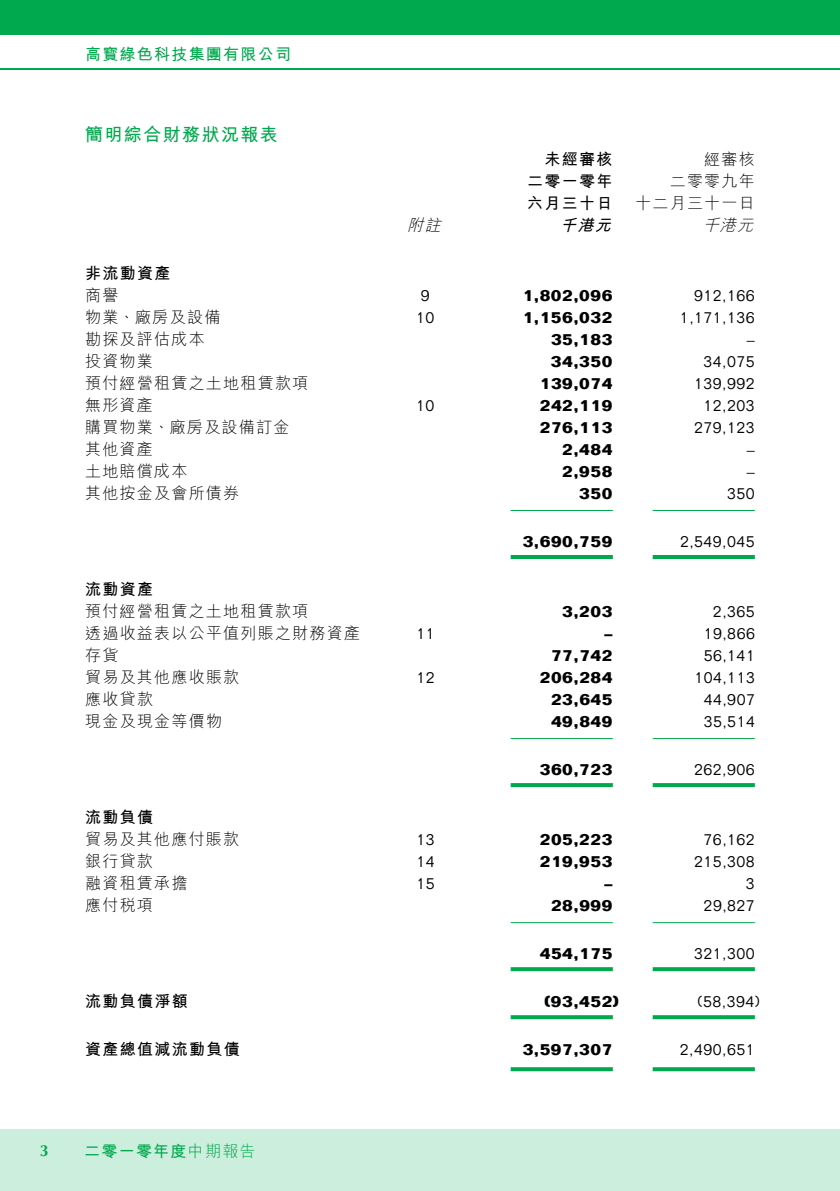
<style>
.page{position:relative;width:840px;height:1191px;background:#fff}
.page>*{position:absolute;margin:0;border:0;box-sizing:border-box;transform-origin:0 0}
.t1{font:700 18px "M Hei HK";letter-spacing:.08em;color:#00a84e}
.t2{font:300 16px "M Hei HK";letter-spacing:.08em;color:#000}
.t3{font:300 16px "Folio Std";letter-spacing:.03em;color:#000}
.t4{font:700 16px "Folio Std";letter-spacing:.035em;color:#000}
.t5{font:700 16px "M Hei HK";letter-spacing:.085em;color:#000}
.t6{font:700 16px "M Hei HK";letter-spacing:.08em;color:#00a84e}
.t7{font:italic 300 16px "M Hei HK";color:#000}
.t8{font:italic 700 16px "M Hei HK";color:#000}
.t9{font:700 16px "Optima LT Std";color:#00a84e}
.s1{font-weight:300}
</style>
<div class="page">
<div style="left:0;top:1129px;width:839px;height:62px;background:#cceedc"></div>
<div style="left:0;top:0;width:839px;height:35px;background:#00a84e"></div>
<hr style="left:0;top:68px;width:839px;height:1px;background:#00a84e">
<hr style="left:510px;top:510px;width:102px;height:1px;background:#00a84e">
<hr style="left:652px;top:510px;width:102px;height:1px;background:#00a84e">
<hr style="left:510px;top:555px;width:102px;height:4px;background:#00a84e">
<hr style="left:652px;top:555px;width:102px;height:4px;background:#00a84e">
<hr style="left:510px;top:738px;width:102px;height:1px;background:#00a84e">
<hr style="left:652px;top:738px;width:102px;height:1px;background:#00a84e">
<svg style="left:510px;top:783px;width:102px;height:4px"></svg>
<svg style="left:652px;top:783px;width:102px;height:4px"></svg>
<hr style="left:510px;top:922px;width:102px;height:1px;background:#00a84e">
<hr style="left:652px;top:922px;width:102px;height:1px;background:#00a84e">
<svg style="left:510px;top:967px;width:102px;height:4px"></svg>
<svg style="left:652px;top:967px;width:102px;height:4px"></svg>
<svg style="left:510px;top:1015px;width:102px;height:4px"></svg>
<svg style="left:652px;top:1015px;width:102px;height:4px"></svg>
<svg style="left:510px;top:1067px;width:102px;height:4px"></svg>
<svg style="left:652px;top:1067px;width:102px;height:4px"></svg>
<p class="t6" style="left:85px;top:42px;width:207px">高寳綠色科技集團有限公司</p>
<p class="t1" style="left:85px;top:121px;width:194px">簡明綜合財務狀況報表</p>
<p class="t9" style="left:40px;top:1141px;width:10px">3</p>
<p class="t5" style="left:85px;top:262px;width:87px">非流動資產</p>
<p class="t2" style="left:85px;top:284px;width:35px">商譽</p>
<p class="t2" style="left:85px;top:306px;width:137px">物業、廠房及設備</p>
<p class="t2" style="left:85px;top:328px;width:121px">勘探及評估成本</p>
<p class="t2" style="left:85px;top:350px;width:69px">投資物業</p>
<p class="t2" style="left:85px;top:372px;width:224px">預付經營租賃之土地租賃款項</p>
<p class="t2" style="left:85px;top:394px;width:69px">無形資產</p>
<p class="t2" style="left:85px;top:416px;width:206px">購買物業、廠房及設備訂金</p>
<p class="t2" style="left:85px;top:438px;width:69px">其他資產</p>
<p class="t2" style="left:85px;top:460px;width:104px">土地賠償成本</p>
<p class="t2" style="left:85px;top:482px;width:155px">其他按金及會所債券</p>
<p class="t5" style="left:85px;top:578px;width:69px">流動資產</p>
<p class="t2" style="left:85px;top:600px;width:224px">預付經營租賃之土地租賃款項</p>
<p class="t2" style="left:85px;top:622px;width:276px">透過收益表以公平值列賬之財務資產</p>
<p class="t2" style="left:85px;top:644px;width:35px">存貨</p>
<p class="t2" style="left:85px;top:666px;width:155px">貿易及其他應收賬款</p>
<p class="t2" style="left:85px;top:688px;width:69px">應收貸款</p>
<p class="t2" style="left:85px;top:710px;width:138px">現金及現金等價物</p>
<p class="t5" style="left:85px;top:806px;width:69px">流動負債</p>
<p class="t2" style="left:85px;top:828px;width:155px">貿易及其他應付賬款</p>
<p class="t2" style="left:85px;top:850px;width:69px">銀行貸款</p>
<p class="t2" style="left:85px;top:872px;width:104px">融資租賃承擔</p>
<p class="t2" style="left:85px;top:894px;width:69px">應付稅項</p>
<p class="t5" style="left:85px;top:990px;width:104px">流動負債淨額</p>
<p class="t5" style="left:85px;top:1038px;width:156px">資產總值減流動負債</p>
<p class="t6" style="left:84px;top:1139px;width:173px">二零一零年度<span class="s1">中期報告</span></p>
<p class="t7" style="left:407px;top:214px;width:40px">附註</p>
<p class="t3" style="left:421px;top:286px;width:10px">9</p>
<p class="t3" style="left:416px;top:308px;width:20px">10</p>
<p class="t3" style="left:416px;top:396px;width:20px">10</p>
<p class="t3" style="left:416px;top:624px;width:20px">11</p>
<p class="t3" style="left:416px;top:668px;width:20px">12</p>
<p class="t3" style="left:416px;top:830px;width:20px">13</p>
<p class="t3" style="left:416px;top:852px;width:20px">14</p>
<p class="t3" style="left:416px;top:874px;width:20px">15</p>
<p class="t5" style="left:544px;top:148px;width:69px">未經審核</p>
<p class="t2" style="left:704px;top:148px;width:52px">經審核</p>
<p class="t5" style="left:526px;top:170px;width:87px">二零一零年</p>
<p class="t2" style="left:669px;top:170px;width:86px">二零零九年</p>
<p class="t5" style="left:526px;top:192px;width:87px">六月三十日</p>
<p class="t2" style="left:634px;top:192px;width:121px">十二月三十一日</p>
<p class="t8" style="left:559px;top:214px;width:58px">千港元</p>
<p class="t7" style="left:702px;top:214px;width:58px">千港元</p>
<p class="t4" style="left:522px;top:285px;width:91px">1,802,096</p>
<p class="t3" style="left:693px;top:286px;width:62px">912,166</p>
<p class="t4" style="left:522px;top:307px;width:91px">1,156,032</p>
<p class="t3" style="left:679px;top:308px;width:76px">1,171,136</p>
<p class="t4" style="left:550px;top:329px;width:63px">35,183</p>
<p class="t3" style="left:746px;top:330px;width:9px">–</p>
<p class="t4" style="left:550px;top:351px;width:63px">34,350</p>
<p class="t3" style="left:703px;top:352px;width:53px">34,075</p>
<p class="t4" style="left:539px;top:373px;width:74px">139,074</p>
<p class="t3" style="left:693px;top:374px;width:62px">139,992</p>
<p class="t4" style="left:539px;top:395px;width:74px">242,119</p>
<p class="t3" style="left:703px;top:396px;width:53px">12,203</p>
<p class="t4" style="left:539px;top:417px;width:74px">276,113</p>
<p class="t3" style="left:693px;top:418px;width:62px">279,123</p>
<p class="t4" style="left:562px;top:439px;width:52px">2,484</p>
<p class="t3" style="left:746px;top:440px;width:9px">–</p>
<p class="t4" style="left:562px;top:461px;width:52px">2,958</p>
<p class="t3" style="left:746px;top:462px;width:9px">–</p>
<p class="t4" style="left:579px;top:483px;width:35px">350</p>
<p class="t3" style="left:726px;top:484px;width:29px">350</p>
<p class="t4" style="left:522px;top:531px;width:91px">3,690,759</p>
<p class="t3" style="left:679px;top:532px;width:76px">2,549,045</p>
<p class="t4" style="left:562px;top:601px;width:52px">3,203</p>
<p class="t3" style="left:712px;top:602px;width:43px">2,365</p>
<p class="t4" style="left:604px;top:623px;width:9px">–</p>
<p class="t3" style="left:703px;top:624px;width:53px">19,866</p>
<p class="t4" style="left:550px;top:645px;width:63px">77,742</p>
<p class="t3" style="left:703px;top:646px;width:53px">56,141</p>
<p class="t4" style="left:539px;top:667px;width:74px">206,284</p>
<p class="t3" style="left:694px;top:668px;width:62px">104,113</p>
<p class="t4" style="left:550px;top:689px;width:63px">23,645</p>
<p class="t3" style="left:703px;top:690px;width:53px">44,907</p>
<p class="t4" style="left:550px;top:711px;width:63px">49,849</p>
<p class="t3" style="left:703px;top:712px;width:53px">35,514</p>
<p class="t4" style="left:539px;top:759px;width:74px">360,723</p>
<p class="t3" style="left:693px;top:760px;width:62px">262,906</p>
<p class="t4" style="left:539px;top:829px;width:74px">205,223</p>
<p class="t3" style="left:703px;top:830px;width:53px">76,162</p>
<p class="t4" style="left:539px;top:851px;width:74px">219,953</p>
<p class="t3" style="left:694px;top:852px;width:62px">215,308</p>
<p class="t4" style="left:604px;top:873px;width:9px">–</p>
<p class="t3" style="left:745px;top:874px;width:10px">3</p>
<p class="t4" style="left:550px;top:895px;width:63px">28,999</p>
<p class="t3" style="left:703px;top:896px;width:53px">29,827</p>
<p class="t4" style="left:539px;top:943px;width:74px">454,175</p>
<p class="t3" style="left:693px;top:944px;width:62px">321,300</p>
<p class="t4" style="left:544px;top:991px;width:76px">)93,452(</p>
<p class="t3" style="left:697px;top:992px;width:64px">)58,394(</p>
<p class="t4" style="left:522px;top:1039px;width:91px">3,597,307</p>
<p class="t3" style="left:679px;top:1040px;width:76px">2,490,651</p>
</div>
